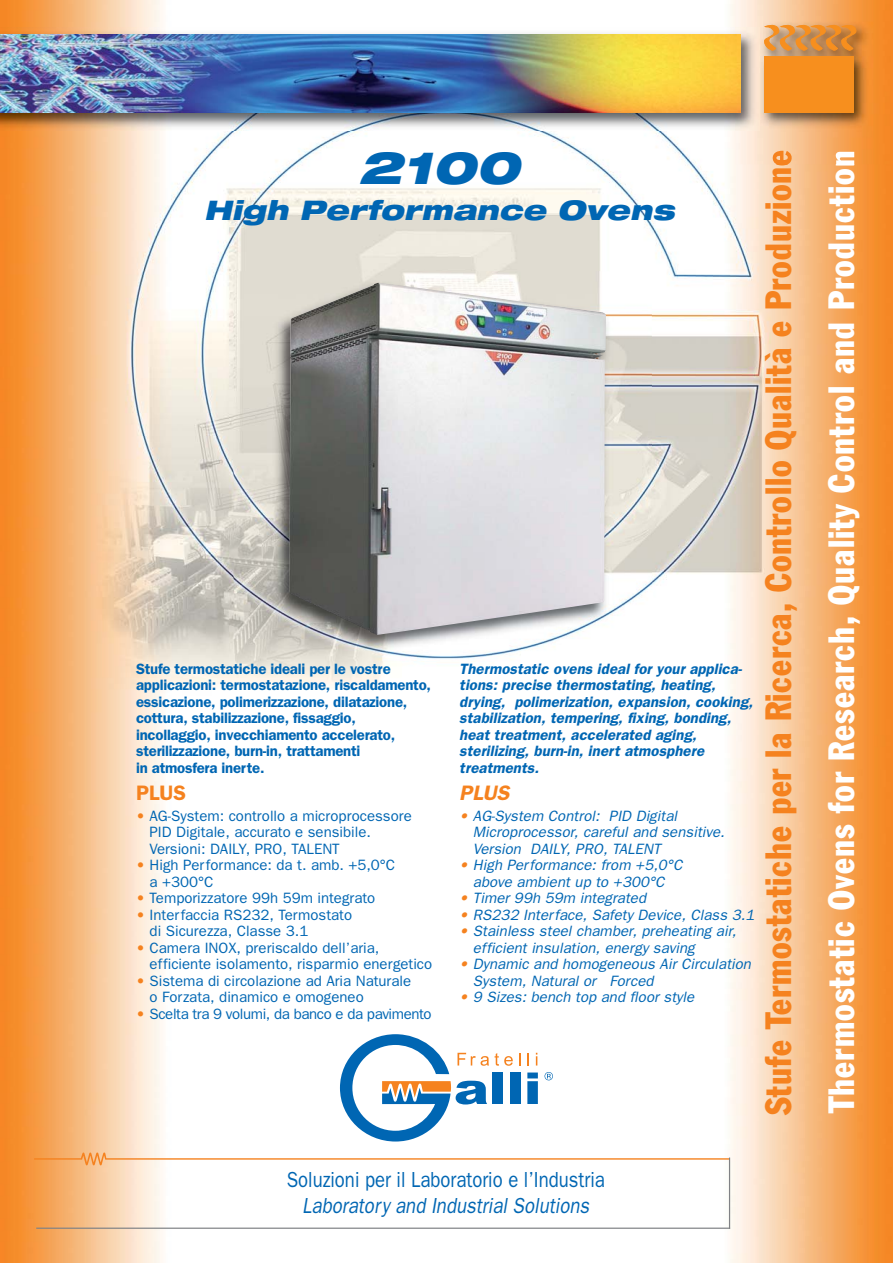
<style>
.page{position:relative;width:893px;height:1263px;background:#fff}
.page>*{position:absolute;margin:0;border:0;box-sizing:border-box;transform-origin:0 0}
.t1{font:italic 900 expanded 45px "Helvetica Neue";color:#0066b3}
.t2{font:condensed 36px "Franklin Gothic";letter-spacing:.025em;color:#f5821f;scale:.95 1}
.t3{font:condensed 36px "Franklin Gothic";letter-spacing:.03em;color:#fff;scale:.95 1}
.t4{font:italic 900 expanded 27px "Helvetica Neue";color:#0066b3}
.t5{font:21.9px "Franklin Gothic";color:#0066b3;scale:.85 1}
.t6{font:italic 21.9px "Franklin Gothic";color:#0066b3;scale:.85 1}
.t7{font:600 21px "Franklin Gothic";color:#f5821f}
.t8{font:italic 600 21px "Franklin Gothic";color:#f5821f}
.t9{font:italic 15px/16.5px "Franklin Gothic";letter-spacing:.005em;color:#0066b3}
.t10{font:15px/16.5px "Franklin Gothic";color:#0066b3}
.t11{font:600 15px/16.5px "Franklin Gothic";letter-spacing:-.015em;color:#0066b3}
.t12{font:italic 600 15px/16.5px "Franklin Gothic";letter-spacing:.005em;color:#0066b3}
.t13{font:15px "Franklin Gothic";letter-spacing:-.025em;color:#0066b3}
.s1{color:#f5821f}
</style>
<div class="page">
<img style="left:0;top:0;width:892px;height:1263px">
<svg style="left:519px;top:1053px;width:2px;height:13px"></svg>
<svg style="left:527px;top:1053px;width:2px;height:13px"></svg>
<svg style="left:536px;top:1053px;width:1px;height:13px"></svg>
<div style="left:510px;top:1073px;width:10px;height:31px;background:#0066b3"></div>
<svg style="left:527px;top:1073px;width:11px;height:31px"></svg>
<svg style="left:340px;top:1034px;width:173px;height:108px"></svg>
<svg style="left:544px;top:1072px;width:9px;height:8px"></svg>
<hr style="left:729px;top:1158px;width:1px;height:71px;background:#808285">
<hr style="left:36px;top:1228px;width:694px;height:1px;background:#808285">
<svg style="left:34px;top:1153px;width:695px;height:12px"></svg>
<img style="left:735px;top:0;width:157px;height:164px">
<div style="left:764px;top:56px;width:90px;height:56px;background:#f78f1e"></div>
<svg style="left:762px;top:23px;width:94px;height:28px;background:#da9650"></svg>
<img style="left:233px;top:271px;width:419px;height:390px">
<img style="left:289px;top:283px;width:317px;height:352px">
<img style="left:0;top:27px;width:759px;height:104px">
<img style="left:0;top:34px;width:741px;height:78px">
<h1 class="t1" style="left:359px;top:150px;width:171px">2100</h1>
<h3 class="t4" style="left:204px;top:200px;width:477px">High Performance Ovens</h3>
<p class="t11" style="left:136px;top:662px;width:296px">Stufe termostatiche ideali per le vostre applicazioni: termostatazione, riscaldamento, essicazione, polimerizzazione, dilatazione, cottura, stabilizzazione, fissaggio, incollaggio, invecchiamento accelerato, sterilizzazione, burn-in, trattamenti<br>in atmosfera inerte.</p>
<h3 class="t7" style="left:136px;top:785px;width:51px">PLUS</h3>
<p class="t10" style="left:150px;top:809px;width:264px;text-indent:-14px"><span class="s1">•</span> AG-System: controllo a microprocessore<br>PID Digitale, accurato e sensibile.<br>Versioni: DAILY, PRO, TALENT</p>
<p class="t10" style="left:150px;top:858px;width:247px;text-indent:-14px"><span class="s1">•</span> High Performance: da t. amb. +5,0°C a +300°C</p>
<p class="t10" style="left:136px;top:891px;width:241px"><span class="s1">•</span> Temporizzatore 99h 59m integrato</p>
<p class="t10" style="left:150px;top:908px;width:204px;text-indent:-14px"><span class="s1">•</span> Interfaccia RS232, Termostato di Sicurezza, Classe 3.1</p>
<p class="t10" style="left:150px;top:941px;width:284px;text-indent:-14px"><span class="s1">•</span> Camera INOX, preriscaldo dell’aria, efficiente isolamento, risparmio energetico</p>
<p class="t10" style="left:150px;top:974px;width:263px;text-indent:-14px"><span class="s1">•</span> Sistema di circolazione ad Aria Naturale o Forzata, dinamico e omogeneo</p>
<p class="t13" style="left:136px;top:1008px;width:297px"><span class="s1">•</span> Scelta tra 9 volumi, da banco e da pavimento</p>
<p class="t12" style="left:459px;top:662px;width:298px">Thermostatic ovens ideal for your applica&shy;tions: precise thermostating, heating, drying, polimerization, expansion, cooking, stabilization, tempering, fixing, bonding, heat treatment, accelerated aging, sterilizing, burn-in, inert atmosphere treatments.</p>
<h3 class="t8" style="left:459px;top:785px;width:55px">PLUS</h3>
<p class="t9" style="left:473px;top:809px;width:256px;text-indent:-14px"><span class="s1">•</span> AG-System Control: PID Digital<br>Microprocessor, careful and sensitive.<br>Version DAILY, PRO, TALENT</p>
<p class="t9" style="left:459px;top:858px;width:227px;text-align:center"><span class="s1">•</span> High Performance: from +5,0°C above ambient up to +300°C</p>
<p class="t9" style="left:459px;top:891px;width:191px"><span class="s1">•</span> Timer 99h 59m integrated</p>
<p class="t9" style="left:459px;top:908px;width:299px"><span class="s1">•</span> RS232 Interface, Safety Device, Class 3.1</p>
<p class="t9" style="left:473px;top:924px;width:267px;text-indent:-14px"><span class="s1">•</span> Stainless steel chamber, preheating air, efficient insulation, energy saving</p>
<p class="t9" style="left:473px;top:957px;width:282px;text-indent:-14px"><span class="s1">•</span> Dynamic and homogeneous Air Circulation<br>System, Natural or Forced</p>
<p class="t9" style="left:459px;top:990px;width:239px"><span class="s1">•</span> 9 Sizes: bench top and floor style</p>
<h2 class="t2" style="left:765px;top:1115px;width:1017px;rotate:-90deg">Stufe Termostatiche per la Ricerca, Controllo Qualità e Produzione</h2>
<h2 class="t3" style="left:828px;top:1113px;width:1015px;rotate:-90deg">Thermostatic Ovens for Research, Quality Control and Production</h2>
<h3 class="t5" style="left:287px;top:1172px;width:376px">Soluzioni per il Laboratorio e l’Industria</h3>
<h3 class="t6" style="left:302px;top:1198px;width:343px">Laboratory and Industrial Solutions</h3>
</div>
